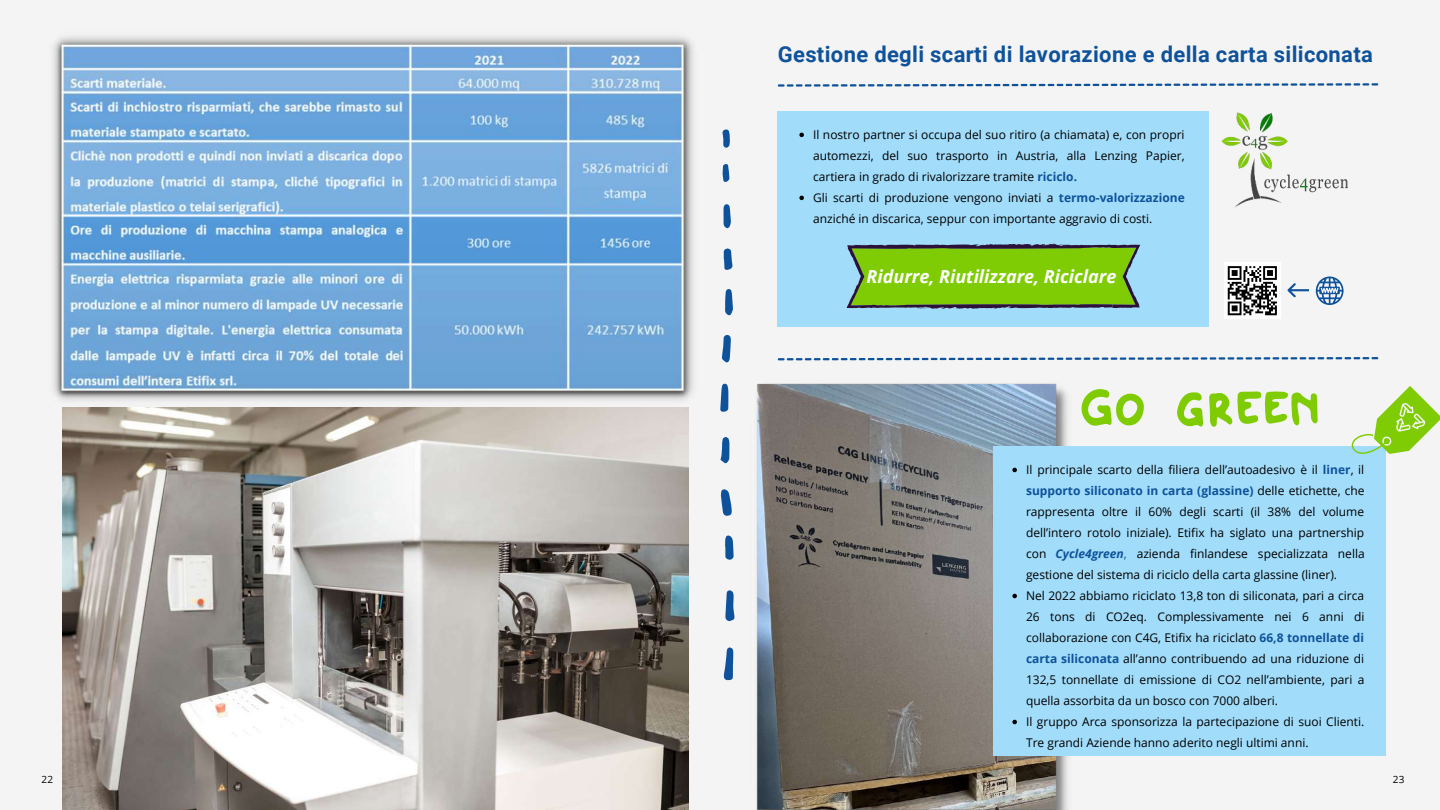
<style>
.page{position:relative;width:1440px;height:810px;background:#f4f4f4}
.page>*{position:absolute;margin:0;border:0;box-sizing:border-box;transform-origin:0 0}
.t1{font:700 22px "Roboto";letter-spacing:.015em;color:#0e529b}
.t2{font:italic 700 18px "Open Sans";color:#fff}
.t3{font:12px/21px "Open Sans";color:#000}
.t4{font:10px "Open Sans";color:#000}
.s1{font-weight:700;color:#0e529b}
.s2{font-weight:700;font-style:italic;color:#0e529b}
.s3{color:#0e529b}
</style>
<div class="page">
<div style="left:778px;top:111px;width:431px;height:216px;background:#a1dcfa"></div>
<img style="left:1221px;top:112px;width:127px;height:96px">
<img style="left:756px;top:383px;width:318px;height:427px">
<div style="left:993px;top:446px;width:392px;height:309px;background:#a1dcfa"></div>
<svg style="left:847px;top:244px;width:293px;height:65px;background:#77b61e"></svg>
<svg style="left:778px;top:357px;width:600px;height:3px"></svg>
<div style="left:1224px;top:262px;width:57px;height:57px;background:#fff"></div>
<svg style="left:1228px;top:266px;width:49px;height:49px"></svg>
<svg style="left:1287px;top:283px;width:21px;height:14px"></svg>
<svg style="left:1316px;top:277px;width:28px;height:28px"></svg>
<img style="left:62px;top:407px;width:627px;height:403px">
<svg style="left:724px;top:647px;width:9px;height:33px"></svg>
<svg style="left:721px;top:489px;width:11px;height:27px"></svg>
<svg style="left:725px;top:590px;width:9px;height:31px"></svg>
<svg style="left:720px;top:384px;width:8px;height:28px"></svg>
<svg style="left:722px;top:335px;width:9px;height:28px"></svg>
<svg style="left:721px;top:437px;width:8px;height:26px"></svg>
<svg style="left:725px;top:535px;width:9px;height:25px"></svg>
<svg style="left:725px;top:289px;width:8px;height:27px"></svg>
<svg style="left:724px;top:248px;width:9px;height:22px"></svg>
<svg style="left:724px;top:204px;width:7px;height:24px"></svg>
<svg style="left:722px;top:129px;width:8px;height:19px"></svg>
<svg style="left:723px;top:164px;width:7px;height:18px"></svg>
<img style="left:53px;top:36px;width:641px;height:365px">
<svg style="left:1351px;top:386px;width:89px;height:93px"></svg>
<svg style="left:1081px;top:389px;width:237px;height:38px"></svg>
<svg style="left:799px;top:133px;width:5px;height:4px"></svg>
<svg style="left:799px;top:196px;width:5px;height:4px"></svg>
<svg style="left:1012px;top:468px;width:5px;height:4px"></svg>
<svg style="left:1012px;top:594px;width:5px;height:4px"></svg>
<svg style="left:1012px;top:720px;width:5px;height:4px"></svg>
<svg style="left:778px;top:83px;width:600px;height:4px"></svg>
<h1 class="t1" style="left:778px;top:41px;width:597px">Gestione degli scarti di lavorazione e della carta siliconata</h1>
<p class="t3" style="left:813px;top:123px;width:373px">Il nostro partner si occupa del suo ritiro (a chiamata) e, con propri automezzi, del suo trasporto in Austria, alla Lenzing Papier, cartiera in grado di rivalorizzare tramite <span class="s1">riciclo.<br></span>Gli scarti di produzione vengono inviati a <span class="s1">termo-valorizzazione </span>anziché in discarica, seppur con importante aggravio di costi.</p>
<h2 class="t2" style="left:867px;top:264px;width:252px">Ridurre, Riutilizzare, Riciclare</h2>
<p class="t3" style="left:1026px;top:459px;width:340px">Il principale scarto della filiera dell’autoadesivo è il <span class="s1">liner</span>, il <span class="s1">supporto siliconato in carta (glassine)</span> delle etichette, che rappresenta oltre il 60% degli scarti (il 38% del volume dell’intero rotolo iniziale). Etifix ha siglato una partnership con <span class="s2">Cycle4green</span><span class="s3">,</span> azienda finlandese specializzata nella gestione del sistema di riciclo della carta glassine (liner).<br>Nel 2022 abbiamo riciclato 13,8 ton di siliconata, pari a circa 26 tons di CO2eq. Complessivamente nei 6 anni di collaborazione con C4G, Etifix ha riciclato <span class="s1">66,8 tonnellate di carta siliconata</span> all’anno contribuendo ad una riduzione di 132,5 tonnellate di emissione di CO2 nell’ambiente, pari a quella assorbita da un bosco con 7000 alberi.<br>Il gruppo Arca sponsorizza la partecipazione di suoi Clienti.<br>Tre grandi Aziende hanno aderito negli ultimi anni.</p>
<p class="t4" style="left:42px;top:773px;width:13px">22</p>
<p class="t4" style="left:1393px;top:773px;width:13px">23</p>
</div>
